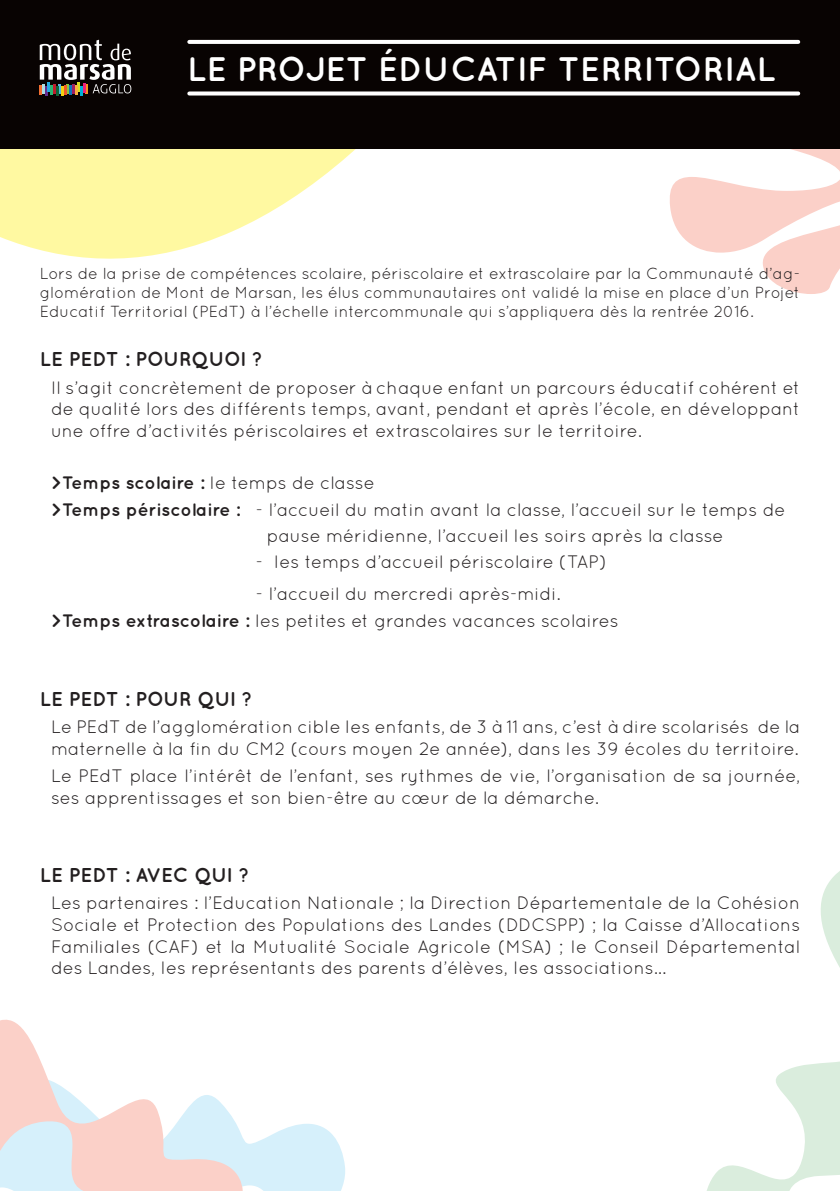
<style>
.page{position:relative;width:840px;height:1191px;background:#fff}
.page>*{position:absolute;margin:0;border:0;box-sizing:border-box;transform-origin:0 0}
.t1{font:700 34px "Quicksand";color:#fff}
.t2{font:700 20px "Quicksand";letter-spacing:-.035em;color:#231f20}
.t3{font:18px/21.6px "Quicksand";color:#231f20}
.t4{font:700 18px "Quicksand";color:#231f20}
.t5{font:16px/19.2px "Quicksand";color:#231f20;text-align:justify}
.s1{font-weight:400}
.s2{font-weight:700}
</style>
<div class="page">
<svg style="left:669px;top:149px;width:170px;height:145px"></svg>
<svg style="left:0;top:149px;width:356px;height:110px;fill:#fff9a1"></svg>
<div style="left:0;top:0;width:839px;height:149px;background:#080302"></div>
<svg style="left:189px;top:40px;width:608px;height:4px;fill:#fff"></svg>
<svg style="left:189px;top:91px;width:608px;height:4px;fill:#fff"></svg>
<svg style="left:40px;top:40px;width:91px;height:56px"></svg>
<svg style="left:707px;top:872px;width:132px;height:319px"></svg>
<svg style="left:246px;top:1124px;width:99px;height:67px"></svg>
<svg style="left:0;top:1019px;width:246px;height:172px"></svg>
<h1 class="t1" style="left:187px;top:48px;width:589px">le projet éducatif territorial</h1>
<p class="t5" style="left:40px;top:264px;width:761px">Lors de la prise de compétences scolaire, périscolaire et extrascolaire par la Communauté d’ag&shy;glomération de Mont de Marsan, les élus communautaires ont validé la mise en place d’un Projet Educatif Territorial (PEdT) à l’échelle intercommunale qui s’appliquera dès la rentrée 2016.</p>
<p class="t2" style="left:40px;top:347px;width:224px">Le PEdT : pourquoi ?</p>
<p class="t3" style="left:51px;top:376px;width:750px;text-align:justify">Il s’agit concrètement de proposer à chaque enfant un parcours éducatif cohérent et de qualité lors des différents temps, avant, pendant et après l’école, en développant une offre d’activités périscolaires et extrascolaires sur le territoire.</p>
<p class="t4" style="left:51px;top:472px;width:325px">&gt;Temps scolaire : <span class="s1">le temps de classe</span></p>
<p class="t3" style="left:51px;top:499px;width:735px"><span class="s2">&gt;Temps périscolaire :</span> - l’accueil du matin avant la classe, l’accueil sur le temps de</p>
<p class="t3" style="left:266px;top:525px;width:458px">pause méridienne, l’accueil les soirs après la classe</p>
<p class="t3" style="left:256px;top:551px;width:352px">- les temps d’accueil périscolaire (TAP)</p>
<p class="t3" style="left:51px;top:580px;width:569px;line-height:27.2px;text-indent:205px">- l’accueil du mercredi après-midi. <span class="s2">&gt;Temps extrascolaire :</span> les petites et grandes vacances scolaires</p>
<p class="t2" style="left:40px;top:687px;width:214px">Le PEdT : pour qui ?</p>
<p class="t3" style="left:51px;top:716px;width:750px">Le PEdT de l’agglomération cible les enfants, de 3 à 11 ans, c’est à dire scolarisés de la maternelle à la fin du CM2 (cours moyen 2e année), dans les 39 écoles du territoire.</p>
<p class="t3" style="left:51px;top:764px;width:750px">Le PEdT place l’intérêt de l’enfant, ses rythmes de vie, l’organisation de sa journée, ses apprentissages et son bien-être au cœur de la démarche.</p>
<p class="t2" style="left:40px;top:863px;width:211px">Le PE dT : avec qui ?</p>
<p class="t3" style="left:51px;top:892px;width:750px;text-align:justify">Les partenaires : l’Education Nationale ; la Direction Départementale de la Cohésion Sociale et Protection des Populations des Landes (DDCSPP) ; la Caisse d’Allocations Familiales (CAF) et la Mutualité Sociale Agricole (MSA) ; le Conseil Départemental des Landes, les représentants des parents d’élèves, les associations...</p>
</div>
